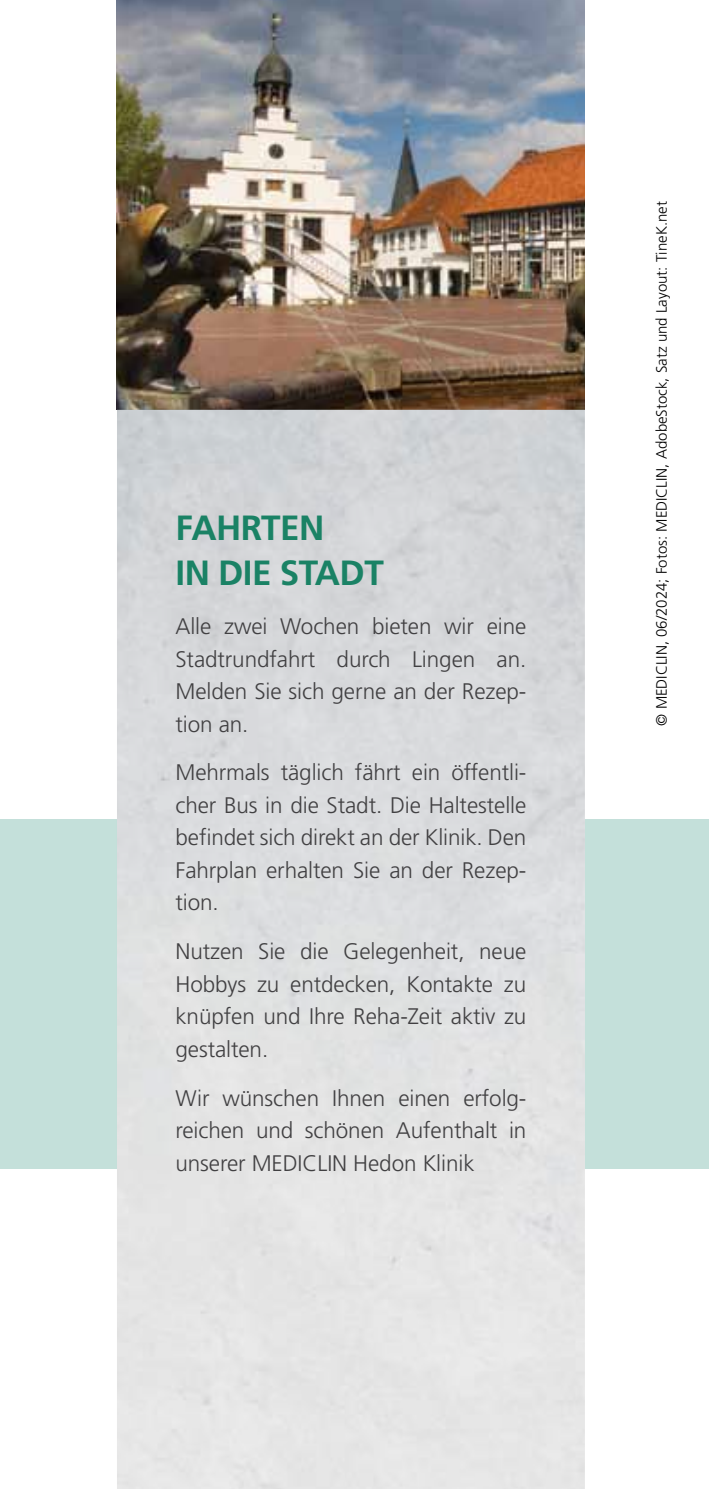
<style>
.page{position:relative;width:709px;height:1489px;background:#fff}
.page>*{position:absolute;margin:0;border:0;box-sizing:border-box;transform-origin:0 0}
.t1{font:700 35px/45px "Frutiger LT Pro";letter-spacing:-.015em;color:#1a8265}
.t2{font:300 22.5px/32.5px "Frutiger LT Pro";letter-spacing:-.005em;color:#414042;text-align:justify}
.t3{font:300 15px "Frutiger LT Pro";color:#000}
</style>
<div class="page">
<div style="left:0;top:819px;width:709px;height:349px;background:#c4e0da"></div>
<hr style="left:0;top:117px;width:1px;height:117px;background:#6ebcad">
<img style="left:117px;top:0;width:468px;height:468px">
<svg style="left:117px;top:468px;width:468px;height:1020px;background:#dddee0"></svg>
<h1 class="t1" style="left:175px;top:505px;width:210px">FAHRTEN<br>IN DIE STADT</h1>
<p class="t2" style="left:175px;top:610px;width:352px">Alle zwei Wochen bieten wir eine Stadtrundfahrt durch Lingen an.<br>Melden Sie sich gerne an der Rezep&shy;tion an.</p>
<p class="t2" style="left:175px;top:756px;width:352px">Mehrmals täglich fährt ein öffentli&shy;cher Bus in die Stadt. Die Haltestelle befindet sich direkt an der Klinik. Den Fahrplan erhalten Sie an der Rezep&shy;tion.</p>
<p class="t2" style="left:175px;top:935px;width:352px">Nutzen Sie die Gelegenheit, neue Hobbys zu entdecken, Kontakte zu knüpfen und Ihre Reha-Zeit aktiv zu gestalten.</p>
<p class="t2" style="left:175px;top:1081px;width:352px">Wir wünschen Ihnen einen erfolg&shy;reichen und schönen Aufenthalt in unserer MEDICLIN Hedon Klinik</p>
<p class="t3" style="left:652px;top:725px;width:526px;rotate:-90deg">© MediClin, 06/2024; Fotos: MEDICLIN, AdobeStock, Satz und Layout: TineK.net</p>
</div>
